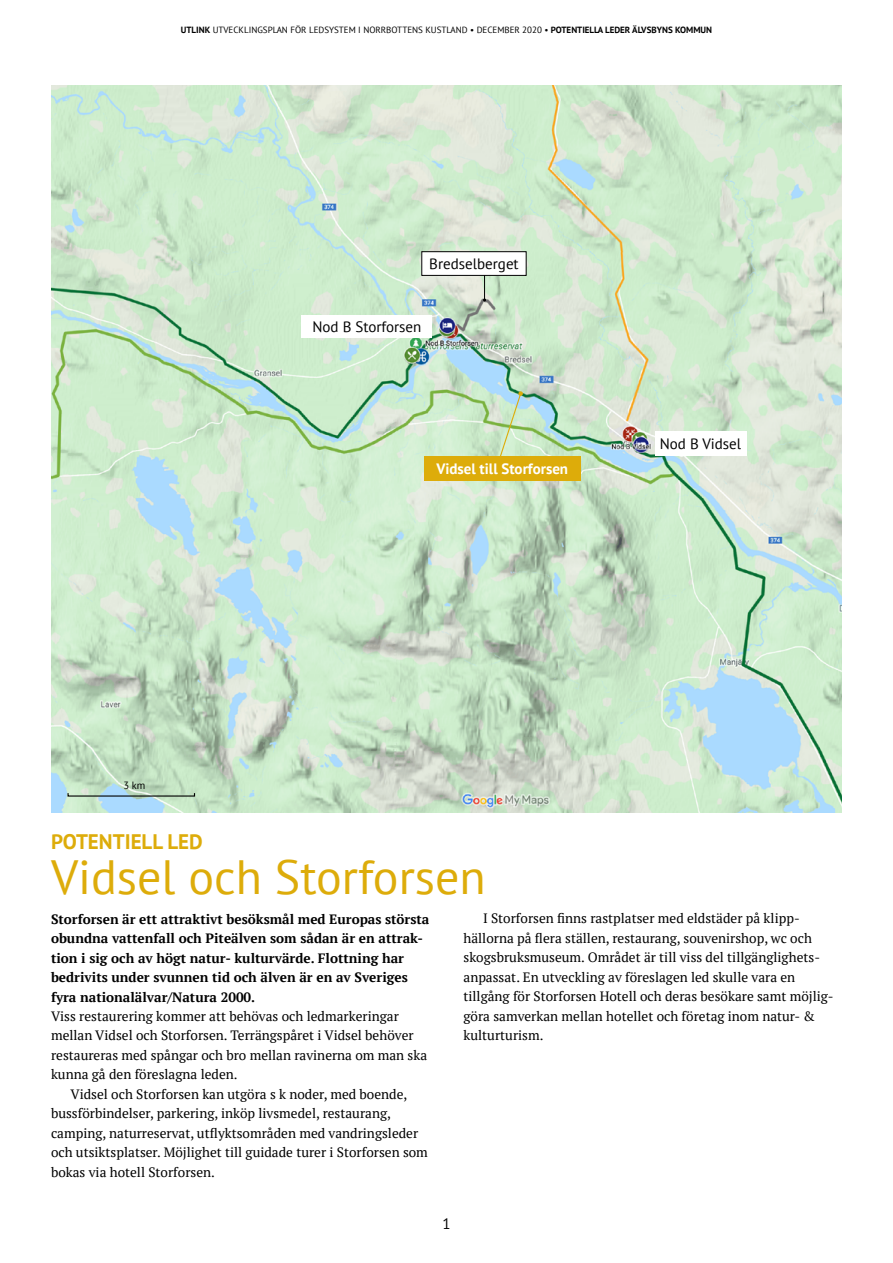
<style>
.page{position:relative;width:893px;height:1263px;background:#fff}
.page>*{position:absolute;margin:0;border:0;box-sizing:border-box;transform-origin:0 0}
.t1{font:48px "PT Sans";color:#ddac0a}
.t2{font:700 21px "PT Sans";color:#ddac0a}
.t3{font:15px "PT Sans";color:#000}
.t4{font:700 15px "PT Sans";color:#fff}
.t5{font:13.5px/19.5px "PT Serif";color:#000}
.t6{font:700 13.5px/19.5px "PT Serif";color:#000}
.t7{font:10.5px "PT Sans";color:#000}
.t8{font:9px "PT Sans";color:#000}
.s1{font-weight:700}
</style>
<div class="page">
<img style="left:51px;top:85px;width:791px;height:727px">
<div style="left:655px;top:431px;width:91px;height:25px;background:#fff"></div>
<div style="left:302px;top:315px;width:130px;height:23px;background:#fff"></div>
<div style="left:422px;top:252px;width:104px;height:23px;background:#fff"></div>
<div style="left:421px;top:251px;width:105px;height:25px;border:1px solid #000"></div>
<div style="left:424px;top:456px;width:156px;height:25px;background:#ddac0a"></div>
<svg style="left:498px;top:391px;width:25px;height:65px;background:#c5e1c3"></svg>
<svg style="left:483px;top:275px;width:3px;height:26px"></svg>
<p class="t8" style="left:181px;top:24px;width:533px"><span class="s1">UTLINK</span> UTVECKLINGSPLAN FÖR LEDSYSTEM I NORRBOTTENS KUSTLAND • DECEMBER 2020 • <span class="s1">POTENTIELLA LEDER ÄLVSBYNS KOMMUN</span></p>
<p class="t3" style="left:429px;top:254px;width:91px">Bredselberget</p>
<p class="t3" style="left:312px;top:317px;width:110px">Nod B Storforsen</p>
<p class="t4" style="left:436px;top:459px;width:133px">Vidsel till Storforsen</p>
<p class="t3" style="left:660px;top:434px;width:83px">Nod B Vidsel</p>
<p class="t7" style="left:123px;top:779px;width:24px">3 km</p>
<h2 class="t2" style="left:51px;top:827px;width:153px">POTENTIELL LED</h2>
<h1 class="t1" style="left:51px;top:846px;width:436px">Vidsel och Storforsen</h1>
<p class="t6" style="left:51px;top:909px;width:380px">Storforsen är ett attraktivt besöksmål med Europas största obundna vattenfall och Piteälven som sådan är en attrak&shy;tion i sig och av högt natur- kulturvärde. Flottning har bedrivits under svunnen tid och älven är en av Sveriges fyra nationalälvar/Natura 2000.</p>
<p class="t5" style="left:51px;top:1006px;width:378px">Viss restaurering kommer att behövas och ledmarkeringar mellan Vidsel och Storforsen. Terrängspåret i Vidsel behöver restaureras med spångar och bro mellan ravinerna om man ska kunna gå den föreslagna leden.</p>
<p class="t5" style="left:51px;top:1084px;width:378px;text-indent:19px">Vidsel och Storforsen kan utgöra s k noder, med boende, bussförbindelser, parkering, inköp livsmedel, restaurang, camping, naturreservat, utflyktsområden med vandringsleder och utsiktsplatser. Möjlighet till guidade turer i Storforsen som bokas via hotell Storforsen.</p>
<p class="t5" style="left:463px;top:909px;width:372px;text-indent:19px">I Storforsen finns rastplatser med eldstäder på klipp&shy;hällorna på flera ställen, restaurang, souvenirshop, wc och skogsbruksmuseum. Området är till viss del tillgänglighets&shy;anpassat. En utveckling av föreslagen led skulle vara en tillgång för Storforsen Hotell och deras besökare samt möjlig&shy;göra samverkan mellan hotellet och företag inom natur- &amp; kulturturism.</p>
<p class="t3" style="left:442px;top:1214px;width:10px">1</p>
</div>
